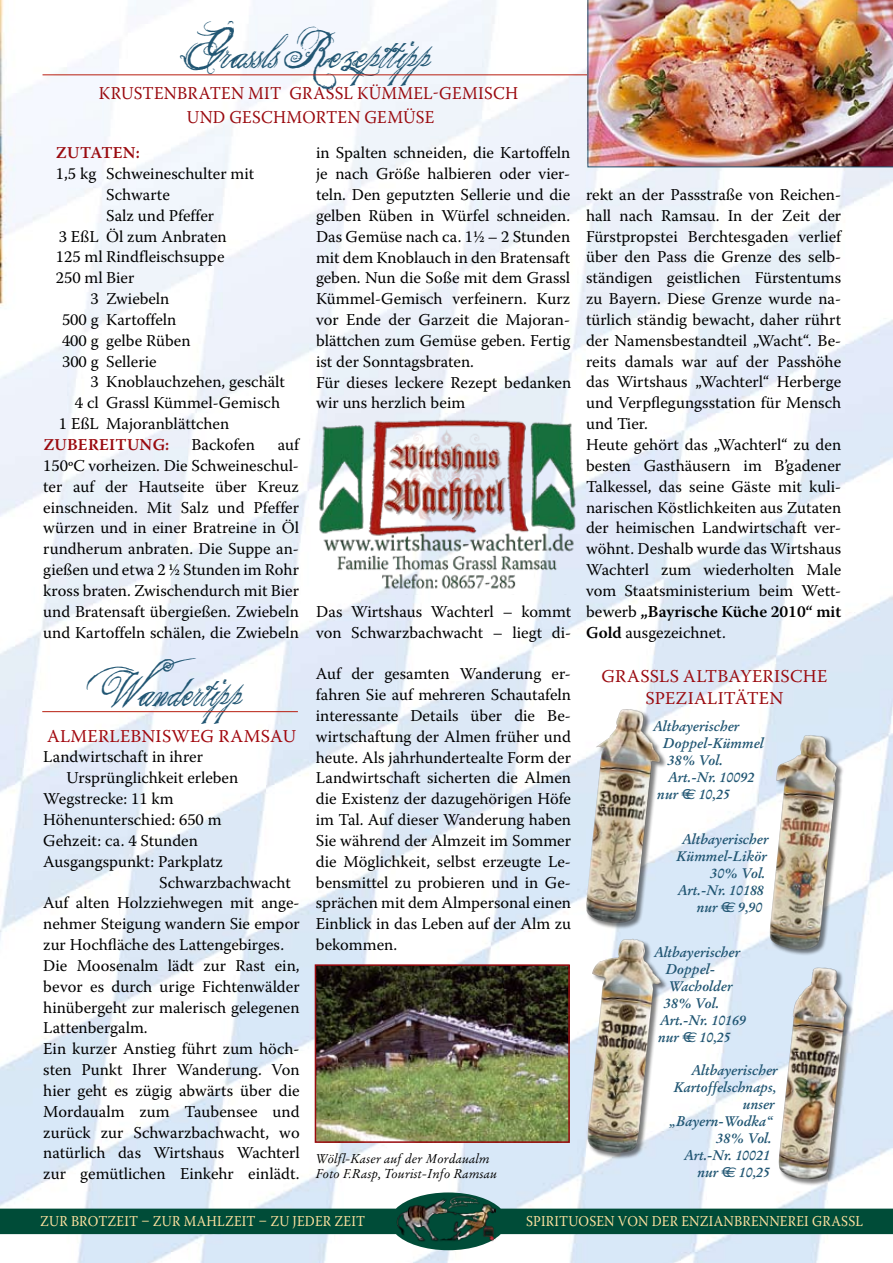
<style>
.page{position:relative;width:893px;height:1263px;background:#fff}
.page>*{position:absolute;margin:0;border:0;box-sizing:border-box;transform-origin:0 0}
.t1{font:24px "the King&Queenfont";color:#215673}
.t2{font:24px "the King&Queenfont";color:#215673;scale:.94 1}
.t3{font:18px "Warnock Pro";letter-spacing:.015em;color:#9a0a0f;scale:.94 1}
.t4{font:18px/21.6px "Warnock Pro";letter-spacing:.015em;color:#9a0a0f;text-align:center}
.t5{font:18px "Warnock Pro";letter-spacing:.02em;color:#a1070d}
.t6{font:16.5px/20.9px "Warnock Pro";color:#000}
.t7{font:600 16.5px "Warnock Pro";letter-spacing:.05em;color:#9a0a0f}
.t8{font:15px "Warnock Pro";letter-spacing:.02em;color:#fde19f;scale:.9 1}
.t9{font:italic 700 13.95px "Stempel Garamond";color:#215673}
.t10{font:italic 12.75px/15px "Stempel Garamond";color:#000}
.s1{font-weight:600}
.s2{font-family:"Euro Sans";font-weight:400}
</style>
<div class="page">
<img style="left:0;top:0;width:893px;height:1263px">
<svg style="left:0;top:1192px;width:893px;height:58px"></svg>
<img style="left:397px;top:1191px;width:99px;height:57px">
<img style="left:316px;top:411px;width:265px;height:183px">
<hr style="left:42px;top:711px;width:256px;height:1px;background:#b81e10">
<hr style="left:43px;top:74px;width:549px;height:1px;background:#b81e10">
<img style="left:318px;top:967px;width:249px;height:173px">
<div style="left:315px;top:964px;width:255px;height:179px;border:2px solid #9a0a0f"></div>
<div style="left:586px;top:709px;width:81px;height:220px;background:#000;opacity:.5"></div>
<img style="left:586px;top:709px;width:75px;height:215px">
<div style="left:770px;top:735px;width:74px;height:220px;background:#000;opacity:.5"></div>
<img style="left:770px;top:735px;width:67px;height:216px">
<div style="left:779px;top:967px;width:75px;height:219px;background:#000;opacity:.5"></div>
<img style="left:779px;top:967px;width:68px;height:213px">
<div style="left:588px;top:939px;width:80px;height:221px;background:#000;opacity:.5"></div>
<img style="left:587px;top:939px;width:75px;height:215px">
<img style="left:587px;top:0;width:306px;height:167px">
<h1 class="t1" style="left:184px;top:46px;width:267px">Grassls Rezepttipp</h1>
<p class="t3" style="left:99px;top:83px;width:304px">Krustenbraten mit Grassl Kümm</p>
<p class="t3" style="left:413px;top:83px;width:113px">el-Gemisch</p>
<p class="t3" style="left:187px;top:107px;width:227px">und geschmorten Gemüs</p>
<p class="t3" style="left:425px;top:107px;width:12px">e</p>
<p class="t7" style="left:56px;top:143px;width:85px">ZUTATEN:</p>
<p class="t6" style="left:56px;top:163px;width:200px">1,5 kg Schweineschulter mit</p>
<p class="t6" style="left:106px;top:184px;width:65px">Schwarte</p>
<p class="t6" style="left:106px;top:205px;width:110px">Salz und Pfeffer</p>
<p class="t6" style="left:59px;top:225px;width:169px">3 EßL Öl zum Anbraten</p>
<p class="t6" style="left:56px;top:246px;width:170px">125 ml Rindfleischsuppe</p>
<p class="t6" style="left:56px;top:267px;width:80px">250 ml Bier</p>
<p class="t6" style="left:90px;top:288px;width:81px">3 Zwiebeln</p>
<p class="t6" style="left:62px;top:309px;width:116px">500 g Kartoffeln</p>
<p class="t6" style="left:62px;top:330px;width:130px">400 g gelbe Rüben</p>
<p class="t6" style="left:62px;top:350px;width:96px">300 g Sellerie</p>
<p class="t6" style="left:90px;top:371px;width:196px">3 Knoblauchzehen, geschält</p>
<p class="t6" style="left:75px;top:392px;width:207px">4 cl Grassl Kümmel-Gemisch</p>
<p class="t6" style="left:59px;top:413px;width:172px">1 EßL Majoranblättchen</p>
<p class="t7" style="left:43px;top:435px;width:24px">ZUBE</p>
<p class="t7" style="left:88px;top:435px;width:83px">REITUNG:</p>
<p class="t6" style="left:191px;top:434px;width:65px">Backofen</p>
<p class="t6" style="left:43px;top:434px;width:257px;text-align:justify;text-indent:234px">auf 150oC vorheizen. Die Schweineschul&shy;ter auf der Hautseite über Kreuz einschneiden. Mit Salz und Pfeffer würzen und in einer Bratreine in Öl rundherum anbraten. Die Suppe an&shy;gießen und etwa 2 ½ Stunden im Rohr kross braten. Zwischendurch mit Bier und Bratensaft übergießen. Zwiebeln und Kartoffeln schälen, die Zwiebeln</p>
<h1 class="t2" style="left:91px;top:684px;width:180px">Wandertipp</h1>
<p class="t5" style="left:47px;top:725px;width:250px">Almerlebnisweg Ramsau</p>
<p class="t6" style="left:43px;top:746px;width:161px">Landwirtschaft in ihrer</p>
<p class="t6" style="left:67px;top:767px;width:173px">Ursprünglichkeit erleben</p>
<p class="t6" style="left:43px;top:788px;width:132px">Wegstrecke: 11 km</p>
<p class="t6" style="left:43px;top:809px;width:180px">Höhenunterschied: 650 m</p>
<p class="t6" style="left:43px;top:830px;width:156px">Gehzeit: ca. 4 Stunden</p>
<p class="t6" style="left:43px;top:850px;width:181px">Ausgangspunkt: Parkplatz</p>
<p class="t6" style="left:159px;top:871px;width:133px">Schwarzbachwacht</p>
<p class="t6" style="left:43px;top:892px;width:258px">Auf alten Holzziehwegen mit ange-</p>
<p class="t6" style="left:43px;top:913px;width:258px">nehmer Steigung wandern Sie empor</p>
<p class="t6" style="left:43px;top:934px;width:242px">zur Hochfläche des Lattengebirges.</p>
<p class="t6" style="left:43px;top:955px;width:258px">Die Moosenalm lädt zur Rast ein,</p>
<p class="t6" style="left:43px;top:975px;width:258px">bevor es durch urige Fichtenwälder</p>
<p class="t6" style="left:43px;top:996px;width:258px">hinübergeht zur malerisch gelegenen</p>
<p class="t6" style="left:43px;top:1017px;width:106px">Lattenbergalm.</p>
<p class="t6" style="left:43px;top:1038px;width:258px">Ein kurzer Anstieg führt zum höch-</p>
<p class="t6" style="left:43px;top:1059px;width:258px">sten Punkt Ihrer Wanderung. Von</p>
<p class="t6" style="left:43px;top:1080px;width:258px">hier geht es zügig abwärts über die</p>
<p class="t6" style="left:43px;top:1101px;width:258px">Mordaualm zum Taubensee und</p>
<p class="t6" style="left:43px;top:1121px;width:258px">zurück zur Schwarzbachwacht, wo</p>
<p class="t6" style="left:43px;top:1142px;width:258px">natürlich das Wirtshaus Wachterl</p>
<p class="t6" style="left:43px;top:1163px;width:258px">zur gemütlichen Einkehr einlädt.</p>
<p class="t6" style="left:316px;top:142px;width:257px">in Spalten schneiden, die Kartoffeln je nach Größe halbieren oder vier&shy;teln. Den geputzten Sellerie und die gelben Rüben in Würfel schneiden.<br>Das Gemüse nach ca. 1½ – 2 Stunden mit dem Knoblauch in den Bratensaft geben. Nun die Soße mit dem Grassl<br>Kümmel-Gemisch verfeinern. Kurz vor Ende der Garzeit die Majoran&shy;blättchen zum Gemüse geben. Fertig ist der Sonntagsbraten.<br>Für dieses leckere Rezept bedanken wir uns herzlich beim</p>
<p class="t6" style="left:316px;top:601px;width:257px">Das Wirtshaus Wachterl – kommt von Schwarzbachwacht – liegt di-</p>
<p class="t6" style="left:316px;top:663px;width:257px;text-align:justify">Auf der gesamten Wanderung er&shy;fahren Sie auf mehreren Schautafeln interessante Details über die Be&shy;wirtschaftung der Almen früher und heute. Als jahrhundertealte Form der Landwirtschaft sicherten die Almen die Existenz der dazugehörigen Höfe im Tal. Auf dieser Wanderung haben Sie während der Almzeit im Sommer die Möglichkeit, selbst erzeugte Le&shy;bensmittel zu probieren und in Ge&shy;sprächen mit dem Almpersonal einen Einblick in das Leben auf der Alm zu bekommen.</p>
<p class="t10" style="left:316px;top:1151px;width:183px">Wölfl-Kaser auf der Mordaualm<br>Foto F.Rasp, Tourist-Info Ramsau</p>
<p class="t6" style="left:586px;top:184px;width:257px">rekt an der Passstraße von Reichen&shy;hall nach Ramsau. In der Zeit der Fürstpropstei Berchtesgaden verlief über den Pass die Grenze des selb&shy;ständigen geistlichen Fürstentums zu Bayern. Diese Grenze wurde na&shy;türlich ständig bewacht, daher rührt der Namensbestandteil „Wacht“. Be&shy;reits damals war auf der Passhöhe das Wirtshaus „Wachterl“ Herberge und Verpflegungsstation für Mensch und Tier.<br>Heute gehört das „Wachterl“ zu den besten Gasthäusern im B’gadener Talkessel, das seine Gäste mit kuli&shy;narischen Köstlichkeiten aus Zutaten der heimischen Landwirtschaft ver&shy;wöhnt. Deshalb wurde das Wirtshaus Wachterl zum wiederholten Male vom Staatsministerium beim Wett&shy;bewerb <span class="s1">„BAYRISCHE KÜCHE 2010“ MIT GOLD</span> ausgezeichnet.</p>
<p class="t4" style="left:601px;top:665px;width:227px">Grassls Altbayerische<br>Spezialitäten</p>
<p class="t9" style="left:653px;top:718px;width:88px">Altbayerischer</p>
<p class="t9" style="left:663px;top:735px;width:102px">Doppel-Kümmel</p>
<p class="t9" style="left:668px;top:752px;width:57px">38% Vol.</p>
<p class="t9" style="left:668px;top:769px;width:88px">Art.-Nr. 10092</p>
<p class="t9" style="left:657px;top:786px;width:74px">nur €<span class="s2">E</span> 10,25</p>
<p class="t9" style="left:682px;top:831px;width:88px">Altbayerischer</p>
<p class="t9" style="left:676px;top:848px;width:92px">Kümmel-Likör</p>
<p class="t9" style="left:710px;top:865px;width:57px">30% Vol.</p>
<p class="t9" style="left:677px;top:882px;width:88px">Art.-Nr. 10188</p>
<p class="t9" style="left:697px;top:899px;width:67px">nur €<span class="s2">E</span> 9,90</p>
<p class="t9" style="left:654px;top:944px;width:88px">Altbayerischer</p>
<p class="t9" style="left:666px;top:961px;width:51px">Doppel-</p>
<p class="t9" style="left:669px;top:978px;width:65px">Wacholder</p>
<p class="t9" style="left:664px;top:995px;width:57px">38% Vol.</p>
<p class="t9" style="left:660px;top:1012px;width:88px">Art.-Nr. 10169</p>
<p class="t9" style="left:658px;top:1029px;width:74px">nur €<span class="s2">E</span> 10,25</p>
<p class="t9" style="left:691px;top:1062px;width:88px">Altbayerischer</p>
<p class="t9" style="left:674px;top:1079px;width:104px">Kartoffelschnaps,</p>
<p class="t9" style="left:743px;top:1096px;width:33px">unser</p>
<p class="t9" style="left:669px;top:1113px;width:105px">„Bayern-Wodka“</p>
<p class="t9" style="left:717px;top:1130px;width:57px">38% Vol.</p>
<p class="t9" style="left:684px;top:1147px;width:88px">Art.-Nr. 10021</p>
<p class="t9" style="left:697px;top:1164px;width:74px">nur €<span class="s2">E</span> 10,25</p>
<p class="t8" style="left:40px;top:1212px;width:362px">Zur Brotzeit – zur Mahlzeit – zu jeder Zeit</p>
<p class="t8" style="left:526px;top:1212px;width:376px">Spirituosen von der Enzianbrennerei Grassl</p>
</div>
